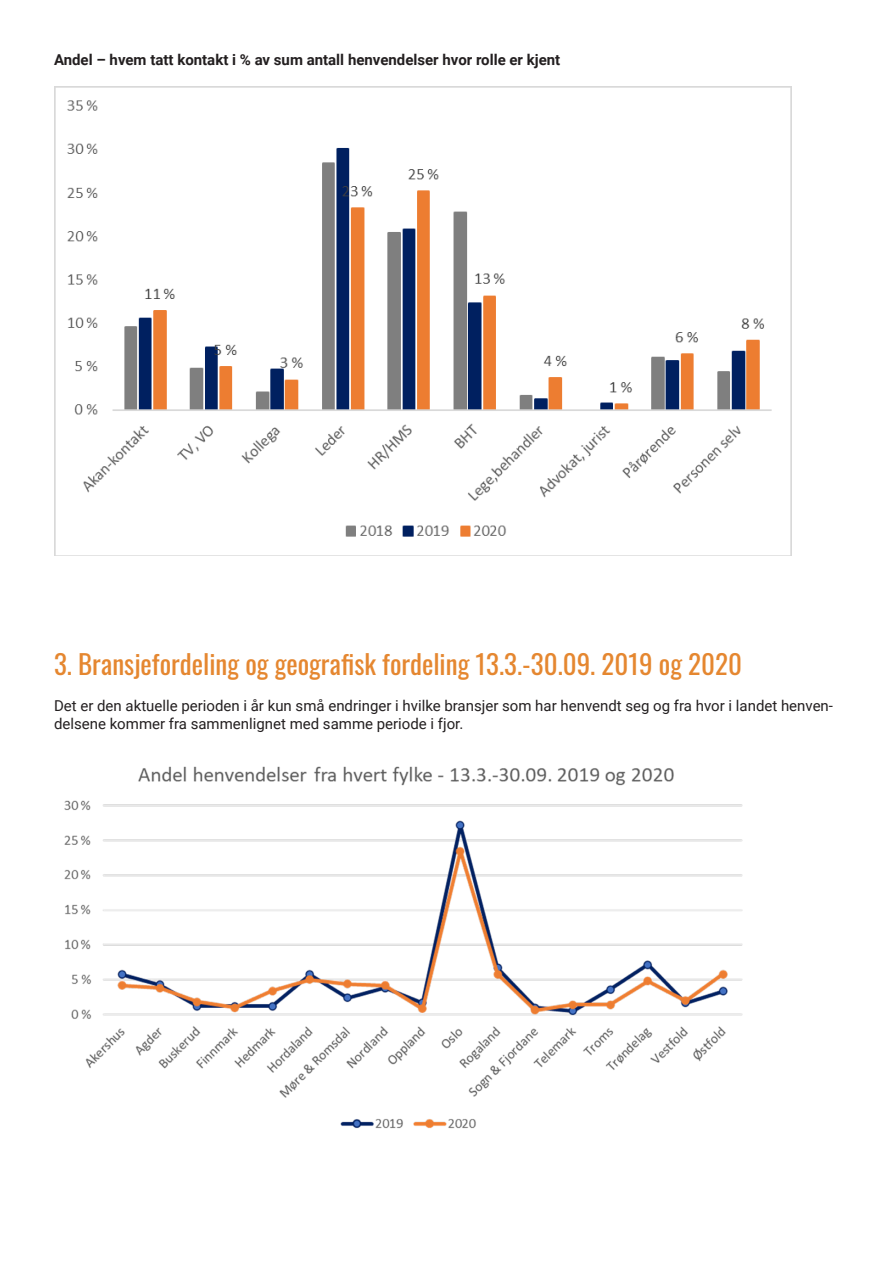
<style>
.page{position:relative;width:893px;height:1263px;background:#fff}
.page>*{position:absolute;margin:0;border:0;box-sizing:border-box;transform-origin:0 0}
.t1{font:27px "Oswald";color:#e58730}
.t2{font:15px/18px "Roboto";color:#231f20}
.t3{font:700 15px "Roboto";color:#231f20}
</style>
<div class="page">
<img style="left:54px;top:86px;width:738px;height:470px">
<img style="left:64px;top:766px;width:679px;height:363px">
<p class="t3" style="left:54px;top:49px;width:508px">Andel – hvem tatt kontakt i % av sum antall henvendelser hvor rolle er kjent</p>
<p class="t1" style="left:54px;top:640px;width:689px">3. Bransjefordeling og geografisk fordeling 13.3.-30.09. 2019 og 2020</p>
<p class="t2" style="left:54px;top:696px;width:780px">Det er den aktuelle perioden i år kun små endringer i hvilke bransjer som har henvendt seg og fra hvor i landet henven&shy;delsene kommer fra sammenlignet med samme periode i fjor.</p>
</div>
